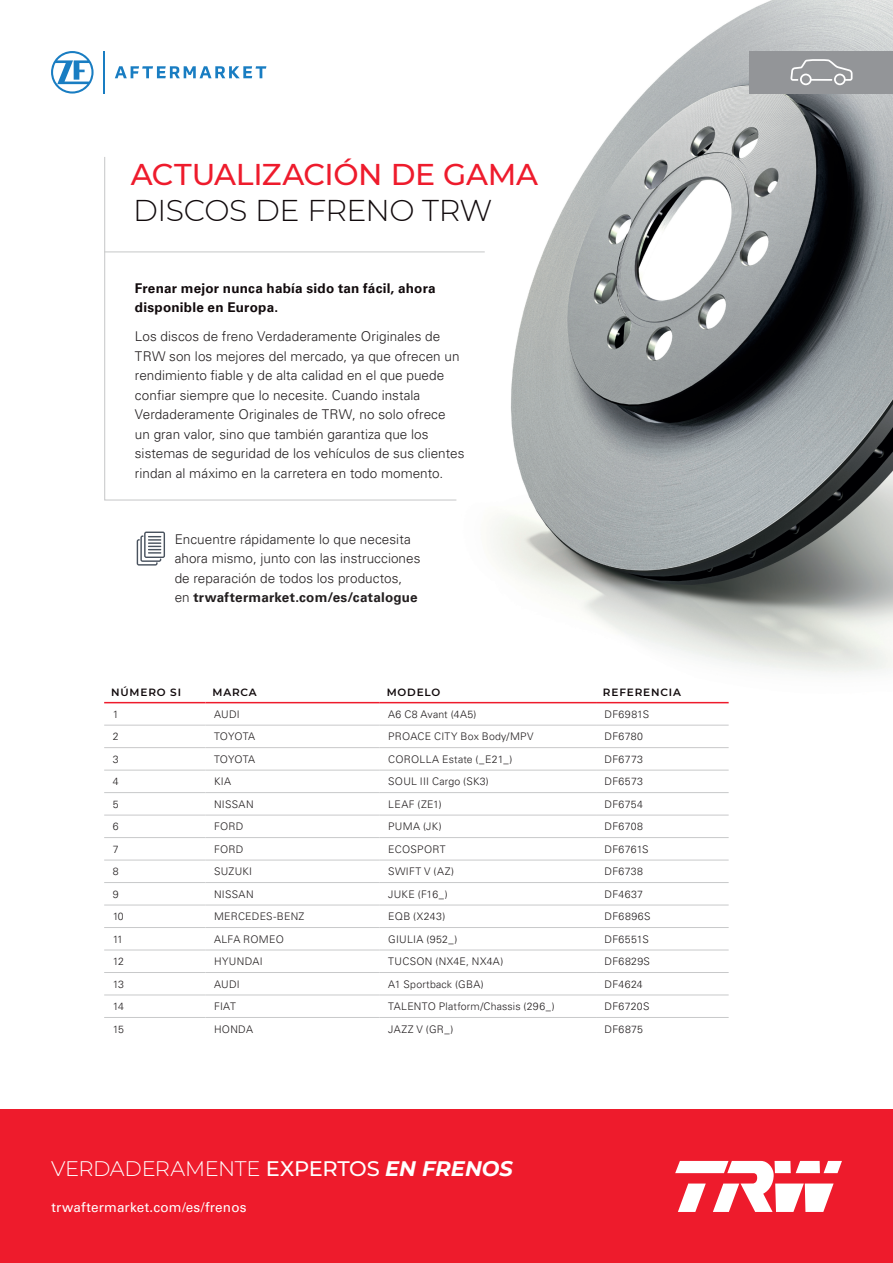
<style>
.page{position:relative;width:893px;height:1263px;background:#fff}
.page>*{position:absolute;margin:0;border:0;box-sizing:border-box;transform-origin:0 0}
.t1{font:500 30px "Montserrat";letter-spacing:-.01em;color:#ee1b2c}
.t2{font:300 30px "Montserrat";letter-spacing:-.015em;color:#110a0c}
.t3{font:300 21px "Montserrat";letter-spacing:-.01em;color:#fff}
.t4{font:500 20.85px "Montserrat";color:#fff}
.t5{font:300 13.5px/19.5px "Univers LT Pro 45";letter-spacing:.005em;color:#231f20}
.t6{font:700 13.5px/19.5px "Univers LT Pro 65";letter-spacing:.015em;color:#110a0c}
.t7{font:13.5px "Univers LT Pro 55 Roman";letter-spacing:.015em;color:#fff}
.t8{font:300 10.5px "Univers LT Pro 45";letter-spacing:.025em;color:#231f20}
.t9{font:600 10.5px "Montserrat";letter-spacing:.08em;color:#110a0c}
.t10{font:300 10.5px "Univers LT Pro 45";letter-spacing:.045em;color:#231f20}
.s1{font-family:"Univers LT Pro 65";font-weight:700}
.s2{font-weight:300}
.s3{font-weight:700;font-style:italic}
.s4{font-weight:500}
</style>
<div class="page">
<img style="left:374px;top:0;width:519px;height:725px">
<hr style="left:104px;top:251px;width:381px;height:1px;background:#c8c9ca">
<svg style="left:104px;top:156px;width:353px;height:345px"></svg>
<hr style="left:104px;top:725px;width:102px;height:1px;background:#c8c9ca">
<hr style="left:206px;top:725px;width:174px;height:1px;background:#c8c9ca">
<hr style="left:380px;top:725px;width:216px;height:1px;background:#c8c9ca">
<hr style="left:596px;top:725px;width:133px;height:1px;background:#c8c9ca">
<hr style="left:104px;top:747px;width:102px;height:1px;background:#c8c9ca">
<hr style="left:206px;top:747px;width:174px;height:1px;background:#c8c9ca">
<hr style="left:380px;top:747px;width:216px;height:1px;background:#c8c9ca">
<hr style="left:596px;top:747px;width:133px;height:1px;background:#c8c9ca">
<hr style="left:104px;top:770px;width:102px;height:1px;background:#c8c9ca">
<hr style="left:206px;top:770px;width:174px;height:1px;background:#c8c9ca">
<hr style="left:380px;top:770px;width:216px;height:1px;background:#c8c9ca">
<hr style="left:596px;top:770px;width:133px;height:1px;background:#c8c9ca">
<hr style="left:104px;top:792px;width:102px;height:1px;background:#c8c9ca">
<hr style="left:206px;top:792px;width:174px;height:1px;background:#c8c9ca">
<hr style="left:380px;top:792px;width:216px;height:1px;background:#c8c9ca">
<hr style="left:596px;top:792px;width:133px;height:1px;background:#c8c9ca">
<hr style="left:104px;top:815px;width:102px;height:1px;background:#c8c9ca">
<hr style="left:206px;top:815px;width:174px;height:1px;background:#c8c9ca">
<hr style="left:380px;top:815px;width:216px;height:1px;background:#c8c9ca">
<hr style="left:596px;top:815px;width:133px;height:1px;background:#c8c9ca">
<hr style="left:104px;top:860px;width:102px;height:1px;background:#c8c9ca">
<hr style="left:206px;top:860px;width:174px;height:1px;background:#c8c9ca">
<hr style="left:380px;top:860px;width:216px;height:1px;background:#c8c9ca">
<hr style="left:596px;top:860px;width:133px;height:1px;background:#c8c9ca">
<hr style="left:104px;top:882px;width:102px;height:1px;background:#c8c9ca">
<hr style="left:206px;top:882px;width:174px;height:1px;background:#c8c9ca">
<hr style="left:380px;top:882px;width:216px;height:1px;background:#c8c9ca">
<hr style="left:596px;top:882px;width:133px;height:1px;background:#c8c9ca">
<hr style="left:104px;top:905px;width:102px;height:1px;background:#c8c9ca">
<hr style="left:206px;top:905px;width:174px;height:1px;background:#c8c9ca">
<hr style="left:380px;top:905px;width:216px;height:1px;background:#c8c9ca">
<hr style="left:596px;top:905px;width:133px;height:1px;background:#c8c9ca">
<hr style="left:104px;top:927px;width:102px;height:1px;background:#c8c9ca">
<hr style="left:206px;top:927px;width:174px;height:1px;background:#c8c9ca">
<hr style="left:380px;top:927px;width:216px;height:1px;background:#c8c9ca">
<hr style="left:596px;top:927px;width:133px;height:1px;background:#c8c9ca">
<hr style="left:104px;top:972px;width:102px;height:1px;background:#c8c9ca">
<hr style="left:206px;top:972px;width:174px;height:1px;background:#c8c9ca">
<hr style="left:380px;top:972px;width:216px;height:1px;background:#c8c9ca">
<hr style="left:596px;top:972px;width:133px;height:1px;background:#c8c9ca">
<hr style="left:104px;top:995px;width:102px;height:1px;background:#c8c9ca">
<hr style="left:206px;top:995px;width:174px;height:1px;background:#c8c9ca">
<hr style="left:380px;top:995px;width:216px;height:1px;background:#c8c9ca">
<hr style="left:596px;top:995px;width:133px;height:1px;background:#c8c9ca">
<hr style="left:104px;top:1017px;width:102px;height:1px;background:#c8c9ca">
<hr style="left:206px;top:1017px;width:174px;height:1px;background:#c8c9ca">
<hr style="left:380px;top:1017px;width:216px;height:1px;background:#c8c9ca">
<hr style="left:596px;top:1017px;width:133px;height:1px;background:#c8c9ca">
<hr style="left:104px;top:950px;width:102px;height:1px;background:#c8c9ca">
<hr style="left:206px;top:950px;width:174px;height:1px;background:#c8c9ca">
<hr style="left:380px;top:950px;width:216px;height:1px;background:#c8c9ca">
<hr style="left:596px;top:950px;width:133px;height:1px;background:#c8c9ca">
<hr style="left:104px;top:702px;width:102px;height:1px;background:#ee1b2c">
<hr style="left:206px;top:702px;width:174px;height:1px;background:#ee1b2c">
<hr style="left:380px;top:702px;width:216px;height:1px;background:#ee1b2c">
<hr style="left:596px;top:702px;width:133px;height:1px;background:#ee1b2c">
<hr style="left:104px;top:837px;width:102px;height:1px;background:#c8c9ca">
<hr style="left:206px;top:837px;width:174px;height:1px;background:#c8c9ca">
<hr style="left:380px;top:837px;width:216px;height:1px;background:#c8c9ca">
<hr style="left:596px;top:837px;width:133px;height:1px;background:#c8c9ca">
<hr style="left:104px;top:51px;width:1px;height:43px;background:#197dc2">
<svg style="left:115px;top:66px;width:151px;height:12px"></svg>
<svg style="left:51px;top:51px;width:43px;height:43px"></svg>
<div style="left:0;top:1110px;width:893px;height:153px;background:#ee1b2c"></div>
<svg style="left:675px;top:1161px;width:167px;height:51px"></svg>
<div style="left:750px;top:51px;width:143px;height:43px;background:#939598"></div>
<svg style="left:790px;top:59px;width:62px;height:26px"></svg>
<svg style="left:137px;top:531px;width:28px;height:35px"></svg>
<p class="t1" style="left:131px;top:154px;width:409px">ACTUALIZACIÓN DE GAMA</p>
<p class="t2" style="left:133px;top:190px;width:361px">DISCOS DE FRENO TRW</p>
<p class="t6" style="left:135px;top:278px;width:302px">Frenar mejor nunca había sido tan fácil, ahora disponible en Europa.</p>
<p class="t5" style="left:135px;top:326px;width:331px">Los discos de freno Verdaderamente Originales de TRW son los mejores del mercado, ya que ofrecen un rendimiento fiable y de alta calidad en el que puede confiar siempre que lo necesite. Cuando instala Verdaderamente Originales de TRW, no solo ofrece<br>un gran valor, sino que también garantiza que los sistemas de seguridad de los vehículos de sus clientes rindan al máximo en la carretera en todo momento.</p>
<p class="t5" style="left:175px;top:529px;width:247px">Encuentre rápidamente lo que necesita ahora mismo, junto con las instrucciones de reparación de todos los productos, en <span class="s1">trwaftermarket.com/es/catalogue</span></p>
<p class="t9" style="left:111px;top:684px;width:71px">NÚMERO SI</p>
<p class="t9" style="left:212px;top:684px;width:46px">MARCA</p>
<p class="t9" style="left:387px;top:684px;width:55px">MODELO</p>
<p class="t9" style="left:603px;top:684px;width:80px">REFERENCIA</p>
<p class="t8" style="left:113px;top:707px;width:7px">1</p>
<p class="t8" style="left:214px;top:707px;width:27px">AUDI</p>
<p class="t8" style="left:388px;top:707px;width:90px">A6 C8 Avant (4A5)</p>
<p class="t8" style="left:604px;top:707px;width:46px">DF6981S</p>
<p class="t8" style="left:113px;top:729px;width:7px">2</p>
<p class="t8" style="left:214px;top:729px;width:43px">TOYOTA</p>
<p class="t8" style="left:388px;top:729px;width:147px">PROACE CITY Box Body/MPV</p>
<p class="t8" style="left:604px;top:729px;width:40px">DF6780</p>
<p class="t8" style="left:113px;top:752px;width:7px">3</p>
<p class="t8" style="left:214px;top:752px;width:43px">TOYOTA</p>
<p class="t8" style="left:388px;top:752px;width:126px">COROLLA Estate (_E21_)</p>
<p class="t8" style="left:604px;top:752px;width:40px">DF6773</p>
<p class="t8" style="left:113px;top:774px;width:7px">4</p>
<p class="t8" style="left:214px;top:774px;width:19px">KIA</p>
<p class="t8" style="left:388px;top:774px;width:102px">SOUL III Cargo (SK3)</p>
<p class="t8" style="left:604px;top:774px;width:40px">DF6573</p>
<p class="t8" style="left:113px;top:797px;width:7px">5</p>
<p class="t8" style="left:214px;top:797px;width:41px">NISSAN</p>
<p class="t8" style="left:388px;top:797px;width:55px">LEAF (ZE1)</p>
<p class="t8" style="left:604px;top:797px;width:40px">DF6754</p>
<p class="t8" style="left:113px;top:819px;width:7px">6</p>
<p class="t8" style="left:214px;top:819px;width:31px">FORD</p>
<p class="t8" style="left:388px;top:819px;width:55px">PUMA (JK)</p>
<p class="t8" style="left:604px;top:819px;width:40px">DF6708</p>
<p class="t8" style="left:113px;top:842px;width:7px">7</p>
<p class="t8" style="left:214px;top:842px;width:31px">FORD</p>
<p class="t8" style="left:388px;top:842px;width:59px">ECOSPORT</p>
<p class="t8" style="left:604px;top:842px;width:46px">DF6761S</p>
<p class="t8" style="left:113px;top:864px;width:7px">8</p>
<p class="t8" style="left:214px;top:864px;width:40px">SUZUKI</p>
<p class="t8" style="left:388px;top:864px;width:67px">SWIFT V (AZ)</p>
<p class="t8" style="left:604px;top:864px;width:40px">DF6738</p>
<p class="t8" style="left:113px;top:887px;width:7px">9</p>
<p class="t8" style="left:214px;top:887px;width:41px">NISSAN</p>
<p class="t8" style="left:388px;top:887px;width:61px">JUKE (F16_)</p>
<p class="t8" style="left:604px;top:887px;width:40px">DF4637</p>
<p class="t8" style="left:113px;top:909px;width:12px">10</p>
<p class="t8" style="left:214px;top:909px;width:92px">MERCEDES-BENZ</p>
<p class="t8" style="left:388px;top:909px;width:58px">EQB (X243)</p>
<p class="t10" style="left:604px;top:909px;width:47px">DF6896S</p>
<p class="t8" style="left:113px;top:932px;width:12px">11</p>
<p class="t8" style="left:214px;top:932px;width:71px">ALFA ROMEO</p>
<p class="t8" style="left:388px;top:932px;width:71px">GIULIA (952_)</p>
<p class="t8" style="left:604px;top:932px;width:46px">DF6551S</p>
<p class="t8" style="left:113px;top:954px;width:13px">12</p>
<p class="t8" style="left:214px;top:954px;width:50px">HYUNDAI</p>
<p class="t8" style="left:388px;top:954px;width:117px">TUCSON (NX4E, NX4A)</p>
<p class="t8" style="left:604px;top:954px;width:47px">DF6829S</p>
<p class="t8" style="left:113px;top:977px;width:13px">13</p>
<p class="t8" style="left:214px;top:977px;width:27px">AUDI</p>
<p class="t8" style="left:388px;top:977px;width:97px">A1 Sportback (GBA)</p>
<p class="t8" style="left:604px;top:977px;width:40px">DF4624</p>
<p class="t8" style="left:113px;top:999px;width:13px">14</p>
<p class="t8" style="left:214px;top:999px;width:23px">FIAT</p>
<p class="t8" style="left:388px;top:999px;width:168px">TALENTO Platform/Chassis (296_)</p>
<p class="t8" style="left:604px;top:999px;width:47px">DF6720S</p>
<p class="t8" style="left:113px;top:1022px;width:13px">15</p>
<p class="t8" style="left:214px;top:1022px;width:40px">HONDA</p>
<p class="t8" style="left:388px;top:1022px;width:67px">JAZZ V (GR_)</p>
<p class="t8" style="left:604px;top:1022px;width:40px">DF6875</p>
<p class="t4" style="left:51px;top:1154px;width:270px"><span class="s2">TRUE</span> BRAKING <span class="s3">EXP RTS</span></p>
<p class="t3" style="left:51px;top:1154px;width:463px">VERDADERAMENTE <span class="s4">EXPERTOS</span> <span class="s3">EN FRENOS</span></p>
<p class="t7" style="left:51px;top:1198px;width:197px">trwaftermarket.com/es/frenos</p>
</div>
